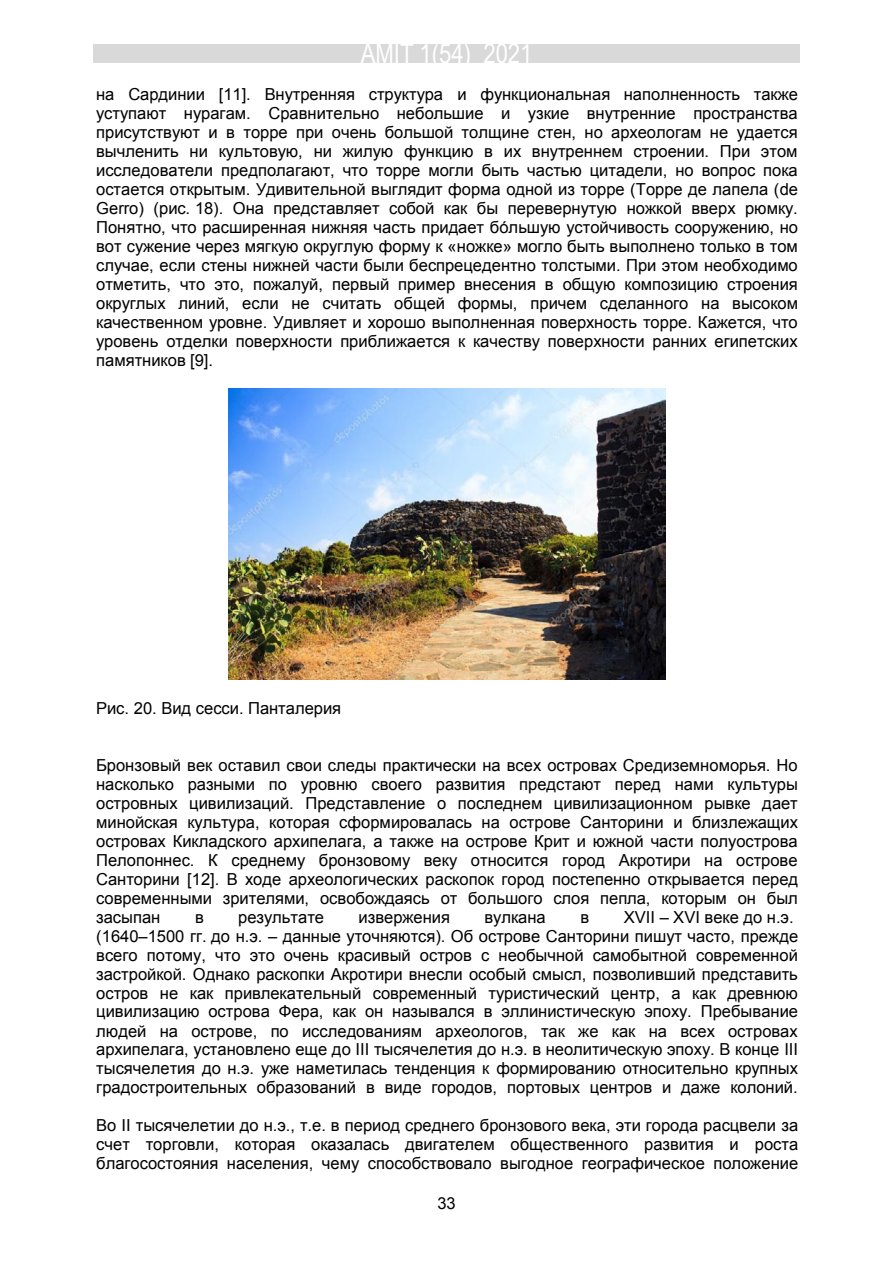
<style>
.page{position:relative;width:893px;height:1263px;background:#fff}
.page>*{position:absolute;margin:0;border:0;box-sizing:border-box;transform-origin:0 0}
.t1{font:27px "Arial Narrow";color:#fff}
.t2{font:16.5px/19px "Arial";color:#000;text-align:justify}
.t3{font:16.5px "Arial";color:#000}
.s1{font-style:inherit}
</style>
<div class="page">
<div style="left:93px;top:44px;width:707px;height:19px;background:#d9d9d9"></div>
<img style="left:229px;top:389px;width:436px;height:290px">
<h1 class="t1" style="left:361px;top:34px;width:173px">AMIT 1(54) 2021</h1>
<p class="t2" style="left:96px;top:85px;width:704px">на Сардинии [11]. Внутренняя структура и функциональная наполненность также уступают нурагам. Сравнительно небольшие и узкие внутренние пространства присутствуют и в торре при очень большой толщине стен, но археологам не удается вычленить ни культовую, ни жилую функцию в их внутреннем строении. При этом исследователи предполагают, что торре могли быть частью цитадели, но вопрос пока остается открытым. Удивительной выглядит форма одной из торре (Торре де лапела (<span class="s1">de Gerro</span>) (рис. 18). Она представляет собой как бы перевернутую ножкой вверх рюмку.<br>Понятно, что расширенная нижняя часть придает бо́льшую устойчивость сооружению, но вот сужение через мягкую округлую форму к «ножке» могло быть выполнено только в том случае, если стены нижней части были беспрецедентно толстыми. При этом необходимо отметить, что это, пожалуй, первый пример внесения в общую композицию строения округлых линий, если не считать общей формы, причем сделанного на высоком качественном уровне. Удивляет и хорошо выполненная поверхность торре. Кажется, что уровень отделки поверхности приближается к качеству поверхности ранних египетских памятников [9].</p>
<p class="t2" style="left:96px;top:699px;width:247px">Рис. 20. Вид сесси. Панталерия</p>
<p class="t2" style="left:96px;top:756px;width:703px">Бронзовый век оставил свои следы практически на всех островах Средиземноморья. Но насколько разными по уровню своего развития предстают перед нами культуры островных цивилизаций. Представление о последнем цивилизационном рывке дает минойская культура, которая сформировалась на острове Санторини и близлежащих островах Кикладского архипелага, а также на острове Крит и южной части полуострова Пелопоннес. К среднему бронзовому веку относится город Акротири на острове Санторини [12]. В ходе археологических раскопок город постепенно открывается перед современными зрителями, освобождаясь от большого слоя пепла, которым он был засыпан</p>
<p class="t2" style="left:96px;top:907px;width:703px;text-align:left;text-indent:527px"><span class="s1">XVII</span> – <span class="s1">XVI</span> веке до н.э. <span class="s1">(1640</span>–<span class="s1">1500</span> гг. до н.э. – данные уточняются). Об острове Санторини пишут часто, прежде всего потому, что это очень красивый остров с необычной самобытной современной застройкой. Однако раскопки Акротири внесли особый смысл, позволивший представить остров не как привлекательный современный туристический центр, а как древнюю цивилизацию острова Фера, как он назывался в эллинистическую эпоху. Пребывание людей на острове<span class="s1">,</span> по исследованиям археологов, так же как на всех островах архипелага, установлено еще до <span class="s1">III</span> тысячелетия до н.э. в неолитическую эпоху. В конце <span class="s1">III </span>тысячелетия до н.э. уже наметилась тенденция к формированию относительно крупных градостроительных образований в виде городов, портовых центров и даже колоний.</p>
<p class="t2" style="left:96px;top:1116px;width:704px">Во <span class="s1">II</span> тысячелетии до н.э., т.е. в период среднего бронзового века, эти города расцвели за счет торговли, которая оказалась двигателем общественного развития и роста благосостояния населения, чему способствовало выгодное географическое положение</p>
<p class="t2" style="left:195px;top:907px;width:10px">в</p>
<p class="t2" style="left:238px;top:907px;width:87px">результате</p>
<p class="t2" style="left:359px;top:907px;width:93px">извержения</p>
<p class="t2" style="left:484px;top:907px;width:63px">вулкана</p>
<p class="t2" style="left:580px;top:907px;width:10px">в</p>
<p class="t3" style="left:437px;top:1192px;width:20px">33</p>
</div>
